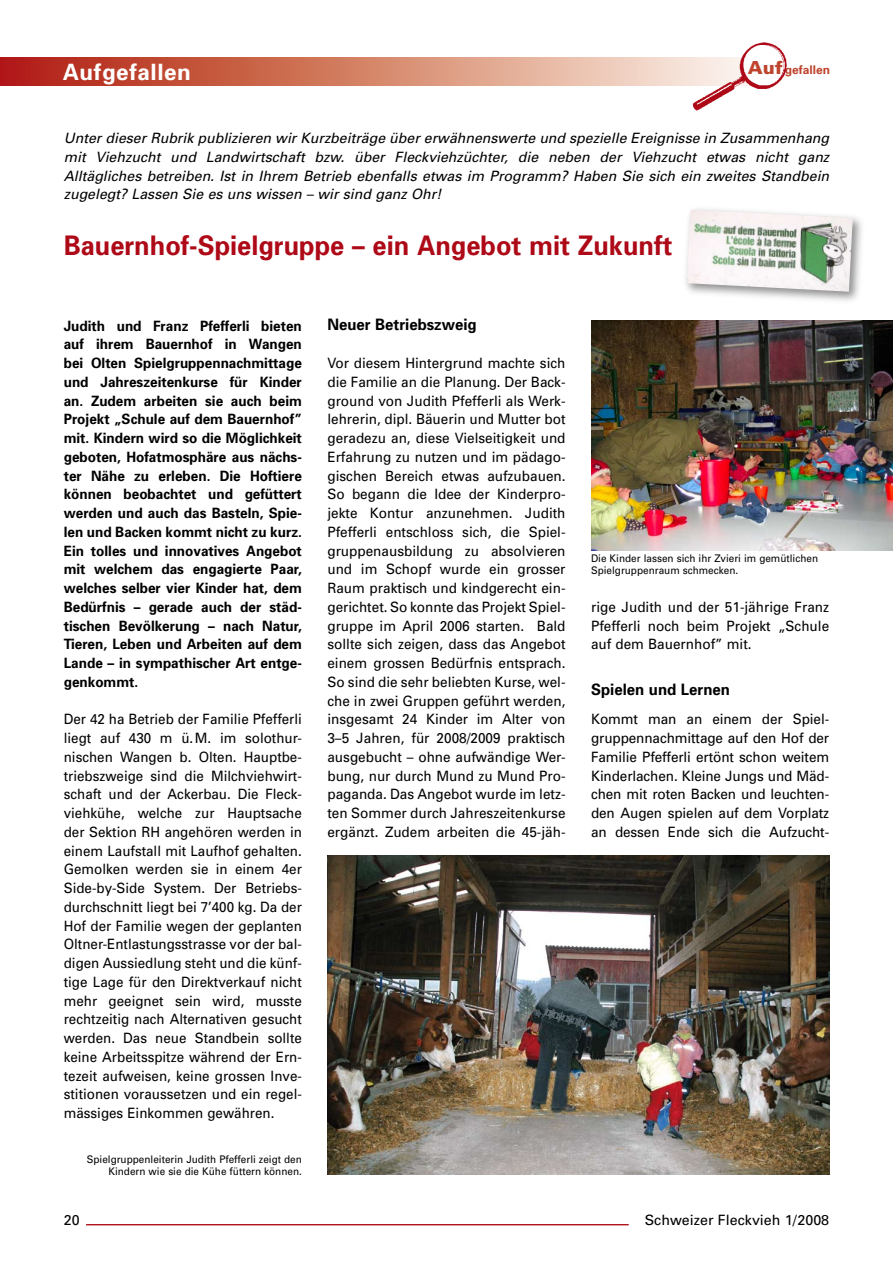
<style>
.page{position:relative;width:893px;height:1263px;background:#fff}
.page>*{position:absolute;margin:0;border:0;box-sizing:border-box;transform-origin:0 0}
.t1{font:700 27px "Univers";color:#ae0917;scale:.94 1}
.t2{font:700 22.5px "Univers";letter-spacing:.025em;color:#fff}
.t3{font:700 15.75px "Univers";color:#000;scale:.95 1}
.t4{font:14.25px/18.8px "Univers";color:#000;text-align:justify;scale:.95 1}
.t5{font:14.25px/18.8px "Univers";color:#000;text-align:justify;scale:.94 1}
.t6{font:700 14.25px/18.8px "Univers";color:#000;text-align:justify;scale:.95 1}
.t7{font:italic 14.25px/18.8px "Univers";color:#000;text-align:justify}
.t8{font:14.25px "Univers";color:#000}
.t9{font:700 12px "Univers";color:#be442e}
.t10{font:10.5px/12px "Univers";color:#000;text-align:right;scale:.95 1}
.s1{font-weight:900;font-size:18px}
</style>
<div class="page">
<hr style="left:86px;top:1224px;width:543px;height:1px;background:#ae0917">
<svg style="left:0;top:57px;width:682px;height:28px;background:#d27d68"></svg>
<img style="left:682px;top:42px;width:105px;height:69px">
<div style="left:682px;top:205px;width:185px;height:100px;background:#000;opacity:.45"></div>
<img style="left:687px;top:210px;width:166px;height:82px">
<img style="left:327px;top:856px;width:502px;height:318px">
<img style="left:591px;top:320px;width:302px;height:230px">
<h2 class="t2" style="left:63px;top:59px;width:130px">Aufgefallen</h2>
<p class="t9" style="left:748px;top:62px;width:84px"><span class="s1">Auf</span> gefallen</p>
<p class="t7" style="left:64px;top:129px;width:767px">Unter dieser Rubrik publizieren wir Kurzbeiträge über erwähnenswerte und spezielle Ereignisse in Zusammenhang mit Viehzucht und Landwirtschaft bzw. über Fleckviehzüchter, die neben der Viehzucht etwas nicht ganz Alltägliches betreiben. Ist in Ihrem Betrieb ebenfalls etwas im Programm? Haben Sie sich ein zweites Standbein zugelegt? Lassen Sie es uns wissen – wir sind ganz Ohr!</p>
<h1 class="t1" style="left:64px;top:229px;width:649px">Bauernhof-Spielgruppe – ein Angebot mit Zukunft</h1>
<p class="t6" style="left:64px;top:316px;width:252px">Judith und Franz Pfefferli bieten auf ihrem Bauernhof in Wangen bei Olten Spielgruppennachmittage und Jahreszeitenkurse für Kinder an. Zudem arbeiten sie auch beim Projekt „Schule auf dem Bauernhof” mit. Kindern wird so die Möglichkeit geboten, Hofatmosphäre aus nächs&shy;ter Nähe zu erleben. Die Hoftiere können beobachtet und gefüttert werden und auch das Basteln, Spie&shy;len und Backen kommt nicht zu kurz.<br>Ein tolles und innovatives Angebot mit welchem das engagierte Paar, welches selber vier Kinder hat, dem Bedürfnis – gerade auch der städ&shy;tischen Bevölkerung – nach Natur, Tieren, Leben und Arbeiten auf dem Lande – in sympathischer Art entge&shy;genkommt.</p>
<p class="t5" style="left:64px;top:710px;width:255px">Der 42 ha Betrieb der Familie Pfefferli liegt auf 430 m ü.M. im solothur&shy;nischen Wangen b. Olten. Hauptbe&shy;triebszweige sind die Milchviehwirt&shy;schaft und der Ackerbau. Die Fleck&shy;viehkühe, welche zur Hauptsache der Sektion RH angehören werden in einem Laufstall mit Laufhof gehalten.<br>Gemolken werden sie in einem 4er Side-by-Side System. Der Betriebs&shy;durchschnitt liegt bei 7’400 kg. Da der Hof der Familie wegen der geplanten Oltner-Entlastungsstrasse vor der bal&shy;digen Aussiedlung steht und die künf&shy;tige Lage für den Direktverkauf nicht mehr geeignet sein wird, musste rechtzeitig nach Alternativen gesucht werden. Das neue Standbein sollte keine Arbeitsspitze während der Ern&shy;tezeit aufweisen, keine grossen Inve&shy;stitionen voraussetzen und ein regel&shy;mässiges Einkommen gewähren.</p>
<p class="t10" style="left:87px;top:1153px;width:228px">Spielgruppenleiterin Judith Pfefferli zeigt den<br>Kindern wie sie die Kühe füttern können.</p>
<p class="t3" style="left:327px;top:315px;width:159px">Neuer Betriebszweig</p>
<p class="t4" style="left:327px;top:354px;width:252px">Vor diesem Hintergrund machte sich die Familie an die Planung. Der Back&shy;ground von Judith Pfefferli als Werk&shy;lehrerin, dipl. Bäuerin und Mutter bot geradezu an, diese Vielseitigkeit und Erfahrung zu nutzen und im pädago&shy;gischen Bereich etwas aufzubauen.<br>So begann die Idee der Kinderpro&shy;jekte Kontur anzunehmen. Judith Pfefferli entschloss sich, die Spiel&shy;gruppenausbildung zu absolvieren und im Schopf wurde ein grosser Raum praktisch und kindgerecht ein&shy;gerichtet. So konnte das Projekt Spiel&shy;gruppe im April 2006 starten. Bald sollte sich zeigen, dass das Angebot einem grossen Bedürfnis entsprach.<br>So sind die sehr beliebten Kurse, wel&shy;che in zwei Gruppen geführt werden, insgesamt 24 Kinder im Alter von 3–5 Jahren, für 2008/2009 praktisch ausgebucht – ohne aufwändige Wer&shy;bung, nur durch Mund zu Mund Pro&shy;paganda. Das Angebot wurde im letz&shy;ten Sommer durch Jahreszeitenkurse ergänzt. Zudem arbeiten die 45-jäh-</p>
<p class="t10" style="left:591px;top:553px;width:240px;text-align:left">Die Kinder lassen sich ihr Zvieri im gemütlichen<br>Spielgruppenraum schmecken.</p>
<p class="t4" style="left:591px;top:598px;width:252px">rige Judith und der 51-jährige Franz Pfefferli noch beim Projekt „Schule auf dem Bauernhof” mit.</p>
<p class="t3" style="left:591px;top:680px;width:148px">Spielen und Lernen</p>
<p class="t4" style="left:591px;top:710px;width:252px">Kommt man an einem der Spiel&shy;gruppennachmittage auf den Hof der Familie Pfefferli ertönt schon weitem Kinderlachen. Kleine Jungs und Mäd&shy;chen mit roten Backen und leuchten&shy;den Augen spielen auf dem Vorplatz an dessen Ende sich die Aufzucht-</p>
<p class="t8" style="left:64px;top:1212px;width:17px">20</p>
<p class="t8" style="left:645px;top:1211px;width:186px">Schweizer Fleckvieh 1/2008</p>
</div>
